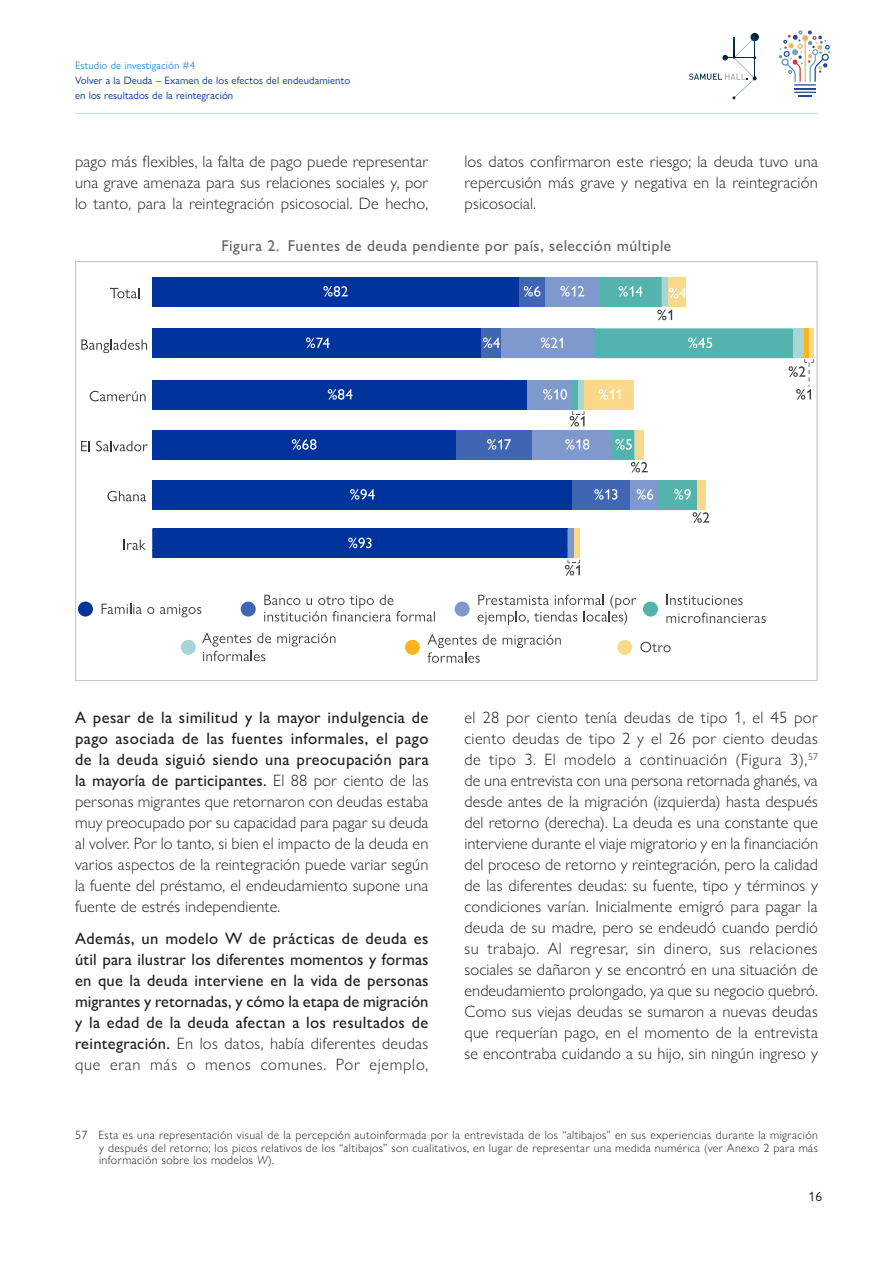
<style>
.page{position:relative;width:893px;height:1263px;background:#fff}
.page>*{position:absolute;margin:0;border:0;box-sizing:border-box;transform-origin:0 0}
.t1{font:300 16.5px/21px "Gill Sans Nova";letter-spacing:.01em;color:#231f20;text-align:justify}
.t2{font:500 16.5px/21px "Gill Sans Nova";letter-spacing:.02em;color:#231f20;text-align:justify}
.t3{font:500 15.75px "Gill Sans Nova";letter-spacing:.03em;color:#636366}
.t4{font:13.5px "Gill Sans Nova";color:#231f20}
.t5{font:300 12px/12.6px "Gill Sans Nova";letter-spacing:.03em;color:#231f20;text-align:justify}
.t6{font:10.8px/15px "Gill Sans Nova";letter-spacing:.01em;color:#0033a0}
.t7{font:10.8px "Gill Sans Nova";letter-spacing:.01em;color:#368ddd}
.s1{font-weight:500}
.s2{font-weight:300}
.s3{font-style:italic}
</style>
<div class="page">
<hr style="left:794px;top:84px;width:22px;height:2px;background:#234b96">
<svg style="left:794px;top:88px;width:22px;height:9px"></svg>
<svg style="left:779px;top:30px;width:51px;height:52px"></svg>
<svg style="left:689px;top:33px;width:70px;height:66px"></svg>
<hr style="left:75px;top:113px;width:743px;height:1px;background:#d0e1ee">
<div style="left:152px;top:277px;width:367px;height:30px;background:#00339c"></div>
<div style="left:519px;top:277px;width:26px;height:30px;background:#4066b3"></div>
<div style="left:545px;top:277px;width:54px;height:30px;background:#8099cc"></div>
<div style="left:599px;top:277px;width:63px;height:30px;background:#54b3ad"></div>
<div style="left:152px;top:328px;width:331px;height:30px;background:#00339c"></div>
<div style="left:482px;top:328px;width:19px;height:30px;background:#4066b3"></div>
<div style="left:501px;top:328px;width:94px;height:30px;background:#8099cc"></div>
<div style="left:152px;top:380px;width:376px;height:30px;background:#00339c"></div>
<div style="left:528px;top:380px;width:44px;height:30px;background:#8099cc"></div>
<div style="left:572px;top:380px;width:6px;height:30px;background:#54b3ad"></div>
<div style="left:578px;top:380px;width:6px;height:30px;background:#a8d6d4"></div>
<div style="left:584px;top:380px;width:49px;height:30px;background:#fad98a"></div>
<div style="left:152px;top:430px;width:304px;height:30px;background:#00339c"></div>
<div style="left:456px;top:430px;width:76px;height:30px;background:#4066b3"></div>
<div style="left:532px;top:430px;width:80px;height:30px;background:#8099cc"></div>
<div style="left:612px;top:430px;width:23px;height:30px;background:#54b3ad"></div>
<div style="left:635px;top:430px;width:9px;height:30px;background:#fad98a"></div>
<div style="left:152px;top:480px;width:420px;height:30px;background:#00339c"></div>
<div style="left:572px;top:480px;width:58px;height:30px;background:#4066b3"></div>
<div style="left:630px;top:480px;width:27px;height:30px;background:#8099cc"></div>
<div style="left:657px;top:480px;width:40px;height:30px;background:#54b3ad"></div>
<div style="left:697px;top:480px;width:9px;height:30px;background:#fad98a"></div>
<div style="left:152px;top:528px;width:416px;height:30px;background:#00339c"></div>
<div style="left:568px;top:528px;width:6px;height:30px;background:#8099cc"></div>
<div style="left:574px;top:528px;width:6px;height:30px;background:#fad98a"></div>
<svg style="left:110px;top:288px;width:29px;height:10px"></svg>
<svg style="left:81px;top:339px;width:72px;height:219px"></svg>
<svg style="left:323px;top:286px;width:25px;height:11px"></svg>
<svg style="left:306px;top:338px;width:24px;height:10px"></svg>
<svg style="left:328px;top:389px;width:24px;height:11px"></svg>
<svg style="left:292px;top:439px;width:24px;height:11px"></svg>
<svg style="left:350px;top:489px;width:25px;height:11px"></svg>
<svg style="left:348px;top:538px;width:24px;height:10px"></svg>
<svg style="left:524px;top:286px;width:16px;height:11px"></svg>
<svg style="left:483px;top:338px;width:17px;height:10px"></svg>
<svg style="left:487px;top:439px;width:24px;height:11px"></svg>
<svg style="left:594px;top:489px;width:23px;height:11px"></svg>
<svg style="left:560px;top:286px;width:24px;height:11px"></svg>
<svg style="left:541px;top:338px;width:22px;height:10px"></svg>
<svg style="left:543px;top:389px;width:24px;height:11px"></svg>
<svg style="left:565px;top:439px;width:24px;height:11px"></svg>
<svg style="left:637px;top:489px;width:16px;height:11px"></svg>
<svg style="left:618px;top:286px;width:24px;height:11px"></svg>
<svg style="left:615px;top:439px;width:17px;height:11px"></svg>
<svg style="left:674px;top:489px;width:17px;height:11px"></svg>
<svg style="left:657px;top:277px;width:29px;height:43px"></svg>
<svg style="left:693px;top:512px;width:16px;height:11px"></svg>
<svg style="left:631px;top:462px;width:17px;height:10px"></svg>
<div style="left:78px;top:601px;width:15px;height:15px;background:#00339c;border-radius:50%"></div>
<svg style="left:102px;top:604px;width:52px;height:10px"></svg>
<svg style="left:160px;top:604px;width:41px;height:13px"></svg>
<div style="left:241px;top:601px;width:15px;height:15px;background:#4066b3;border-radius:50%"></div>
<svg style="left:264px;top:595px;width:171px;height:27px"></svg>
<div style="left:455px;top:601px;width:15px;height:15px;background:#8099cc;border-radius:50%"></div>
<svg style="left:478px;top:595px;width:158px;height:30px"></svg>
<div style="left:643px;top:601px;width:15px;height:15px;background:#54b3ad;border-radius:50%"></div>
<svg style="left:667px;top:595px;width:76px;height:10px"></svg>
<svg style="left:666px;top:612px;width:100px;height:11px"></svg>
<div style="left:181px;top:640px;width:15px;height:15px;background:#a8d6d4;border-radius:50%"></div>
<svg style="left:277px;top:633px;width:58px;height:13px"></svg>
<svg style="left:202px;top:633px;width:69px;height:28px"></svg>
<div style="left:405px;top:640px;width:15px;height:15px;background:#ffb31c;border-radius:50%"></div>
<svg style="left:503px;top:635px;width:58px;height:13px"></svg>
<svg style="left:427px;top:634px;width:69px;height:29px"></svg>
<div style="left:617px;top:640px;width:15px;height:15px;background:#fad98a;border-radius:50%"></div>
<svg style="left:640px;top:642px;width:31px;height:10px"></svg>
<svg style="left:570px;top:411px;width:15px;height:15px"></svg>
<svg style="left:565px;top:560px;width:15px;height:15px"></svg>
<svg style="left:595px;top:328px;width:219px;height:72px"></svg>
<p class="t7" style="left:75px;top:59px;width:122px">Estudio de investigación #4</p>
<p class="t6" style="left:75px;top:73px;width:277px">Volver a la Deuda – Examen de los efectos del endeudamiento en los resultados de la reintegración</p>
<p class="t1" style="left:75px;top:150px;width:355px">pago más flexibles, la falta de pago puede representar una grave amenaza para sus relaciones sociales y, por lo tanto, para la reintegración psicosocial. De hecho,</p>
<p class="t1" style="left:464px;top:150px;width:355px">los datos confirmaron este riesgo; la deuda tuvo una repercusión más grave y negativa en la reintegración psicosocial.</p>
<p class="t3" style="left:221px;top:236px;width:452px">Figura 2. Fuentes de deuda pendiente por país, selección múltiple</p>
<p class="t1" style="left:75px;top:707px;width:355px"><span class="s1">A pesar de la similitud y la mayor indulgencia de pago asociada de las fuentes informales, el pago de la deuda siguió siendo una preocupación para la mayoría de participantes.</span> El 88 por ciento de las personas migrantes que retornaron con deudas estaba muy preocupado por su capacidad para pagar su deuda al volver. Por lo tanto, si bien el impacto de la deuda en varios aspectos de la reintegración puede variar según la fuente del préstamo, el endeudamiento supone una fuente de estrés independiente.</p>
<p class="t2" style="left:75px;top:927px;width:355px">Además, un modelo W de prácticas de deuda es útil para ilustrar los diferentes momentos y formas en que la deuda interviene en la vida de personas migrantes y retornadas, y cómo la etapa de migración y la edad de la deuda afectan a los resultados de reintegración. <span class="s2">En los datos, había diferentes deudas que eran más o menos comunes. Por ejemplo,</span></p>
<p class="t1" style="left:464px;top:707px;width:355px">el 28 por ciento tenía deudas de tipo 1, el 45 por ciento deudas de tipo 2 y el 26 por ciento deudas de tipo 3. El modelo a continuación (Figura 3),<sup>57 </sup>de una entrevista con una persona retornada ghanés, va desde antes de la migración (izquierda) hasta después del retorno (derecha). La deuda es una constante que interviene durante el viaje migratorio y en la financiación del proceso de retorno y reintegración, pero la calidad de las diferentes deudas: su fuente, tipo y términos y condiciones varían. Inicialmente emigró para pagar la deuda de su madre, pero se endeudó cuando perdió su trabajo. Al regresar, sin dinero, sus relaciones sociales se dañaron y se encontró en una situación de endeudamiento prolongado, ya que su negocio quebró.<br>Como sus viejas deudas se sumaron a nuevas deudas que requerían pago, en el momento de la entrevista se encontraba cuidando a su hijo, sin ningún ingreso y</p>
<p class="t5" style="left:99px;top:1128px;width:721px;text-indent:-24px">57 Esta es una representación visual de la percepción autoinformada por la entrevistada de los “altibajos” en sus experiencias durante la migración y después del retorno; los picos relativos de los “altibajos” son cualitativos, en lugar de representar una medida numérica (ver Anexo 2 para más información sobre los modelos <span class="s3">W</span>).</p>
<p class="t4" style="left:808px;top:1188px;width:15px">16</p>
</div>
